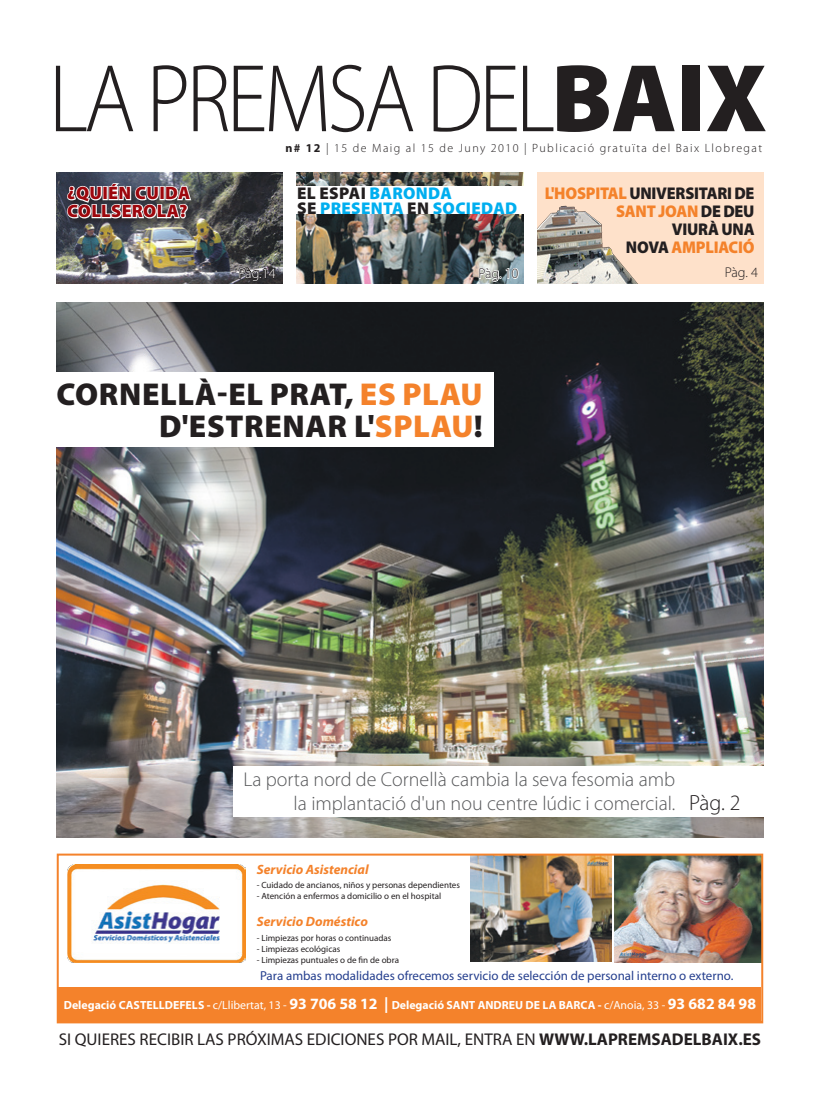
<style>
.page{position:relative;width:820px;height:1106px;background:#fff}
.page>*{position:absolute;margin:0;border:0;box-sizing:border-box;transform-origin:0 0}
.t1{font:300 97px "Myriad Pro";letter-spacing:-.045em;color:#231f20;scale:.9 1}
.t2{font:900 31.7px/31.7px "Myriad Pro";letter-spacing:.02em;color:#231f20;text-align:right}
.t3{font:300 22px "Myriad Pro";color:#231f20}
.t4{font:300 20px/24px "Myriad Pro";color:#57585a;text-align:right}
.t5{font:900 18px/18px "Myriad Pro";color:#9d070d}
.t6{font:17px "Myriad Pro";color:#231f20}
.t7{font:900 17px/18px "Myriad Pro";letter-spacing:-.015em;color:#231f20;text-align:right;scale:.95 1}
.t8{font:900 17px/15px "Myriad Pro";letter-spacing:.02em;color:#00aeef}
.t9{font:300 14.2px "Myriad Pro";color:#231f20}
.t10{font:300 14.2px "Myriad Pro";color:#fff}
.t11{font:italic 700 13.5px "Myriad Pro";color:#f4822b}
.t12{font:13px "Myriad Pro";color:#253f8e}
.t13{font:300 12px "Myriad Pro";letter-spacing:.12em;color:#231f20}
.t14{font:700 11.8px "Myriad Pro";color:#fff}
.t15{font:9px "Myriad Pro";color:#231f20}
.s1{font-weight:900}
.s2{font-weight:700}
.s3{color:#231f20}
.s4{color:#f4822b}
.s5{font-weight:400}
.s6{font-size:15.7px}
</style>
<div class="page">
<img style="left:297px;top:172px;width:226px;height:14px">
<img style="left:57px;top:302px;width:706px;height:535px">
<div style="left:233px;top:766px;width:536px;height:50px;background:#fff"></div>
<svg style="left:688px;top:816px;width:53px;height:22px"></svg>
<div style="left:44px;top:372px;width:449px;height:74px;background:#fff"></div>
<div style="left:58px;top:987px;width:703px;height:35px;background:#f4822b"></div>
<img style="left:470px;top:856px;width:140px;height:105px">
<img style="left:614px;top:856px;width:146px;height:106px">
<div style="left:57px;top:853px;width:706px;height:170px;border:2px solid #f4822b"></div>
<img style="left:68px;top:864px;width:177px;height:98px">
<div style="left:537px;top:172px;width:226px;height:111px;background:#fee1ca"></div>
<img style="left:57px;top:172px;width:226px;height:111px">
<div style="left:65px;top:182px;width:236px;height:62px;background:#231f20;opacity:.75"></div>
<svg style="left:66px;top:173px;width:126px;height:46px"></svg>
<svg style="left:238px;top:249px;width:38px;height:33px"></svg>
<img style="left:297px;top:215px;width:226px;height:68px">
<svg style="left:478px;top:249px;width:41px;height:33px"></svg>
<img style="left:537px;top:205px;width:100px;height:78px">
<h1 class="t1" style="left:49px;top:45px;width:799px">LA PREMSA DEL<span class="s1">BAIX</span></h1>
<h3 class="t5" style="left:67px;top:184px;width:80px">¿QUIÉN CUIDA<br>COLLSEROLA</h3>
<h3 class="t5" style="left:179px;top:202px;width:10px">?</h3>
<h3 class="t13" style="left:285px;top:141px;width:478px"><span class="s2">n# 12</span> | 15 de Maig al 15 de Juny 2010 | Publicació gratuïta del Baix Llobregat</h3>
<h3 class="t10" style="left:238px;top:265px;width:39px">Pàg.14</h3>
<h3 class="t8" style="left:297px;top:185px;width:221px"><span class="s3">EL ESPAI</span> BARONDA<br><span class="s3">SE</span> PRESENTA <span class="s3">EN</span> SOCIEDAD</h3>
<h3 class="t9" style="left:478px;top:265px;width:42px">Pàg. 10</h3>
<h3 class="t7" style="left:544px;top:184px;width:222px"><span class="s4">L'HOSPITAL</span> UNIVERSITARI DE<br><span class="s4">SANT JOAN</span> DE DEU<br>VIURÀ UNA<br>NOVA <span class="s4">AMPLIACIÓ</span></h3>
<h3 class="t9" style="left:724px;top:265px;width:35px">Pàg. 4</h3>
<h2 class="t2" style="left:56px;top:379px;width:428px">CORNELLÀ-EL PRAT, <span class="s4">ES PLAU<br></span>D'ESTRENAR L'<span class="s4">SPLAU</span>!</h2>
<h3 class="t4" style="left:243px;top:767px;width:433px">La porta nord de Cornellà cambia la seva fesomia amb la implantació d'un nou centre lúdic i comercial.</h3>
<h3 class="t3" style="left:688px;top:790px;width:53px">Pàg. 2</h3>
<h3 class="t11" style="left:257px;top:860px;width:113px">Servicio Asistencial</h3>
<p class="t15" style="left:257px;top:879px;width:205px">- Cuidado de ancianos, niños y personas dependientes</p>
<p class="t15" style="left:257px;top:890px;width:186px">- Atención a enfermos a domicilio o en el hospital</p>
<h3 class="t11" style="left:257px;top:912px;width:113px">Servicio Doméstico</h3>
<p class="t15" style="left:257px;top:932px;width:136px">- Limpiezas por horas o continuadas</p>
<p class="t15" style="left:257px;top:943px;width:85px">- Limpiezas ecológicas</p>
<p class="t15" style="left:257px;top:954px;width:144px">- Limpiezas puntuales o de fin de obra</p>
<h3 class="t12" style="left:260px;top:967px;width:474px">Para ambas modalidades ofrecemos servicio de selección de personal interno o externo.</h3>
<h3 class="t14" style="left:64px;top:997px;width:693px">Delegació CASTELLDEFELS - <span class="s5">c/Llibertat, 13 -</span> <span class="s6">93 706 58 12 |</span> Delegació SANT ANDREU DE LA BARCA - <span class="s5">c/Anoia, 33 -</span> <span class="s6">93 682 84 98</span></h3>
<h3 class="t6" style="left:59px;top:1028px;width:703px">SI QUIERES RECIBIR LAS PRÓXIMAS EDICIONES POR MAIL, ENTRA EN <span class="s2">WWW.LAPREMSADELBAIX.ES</span></h3>
</div>
